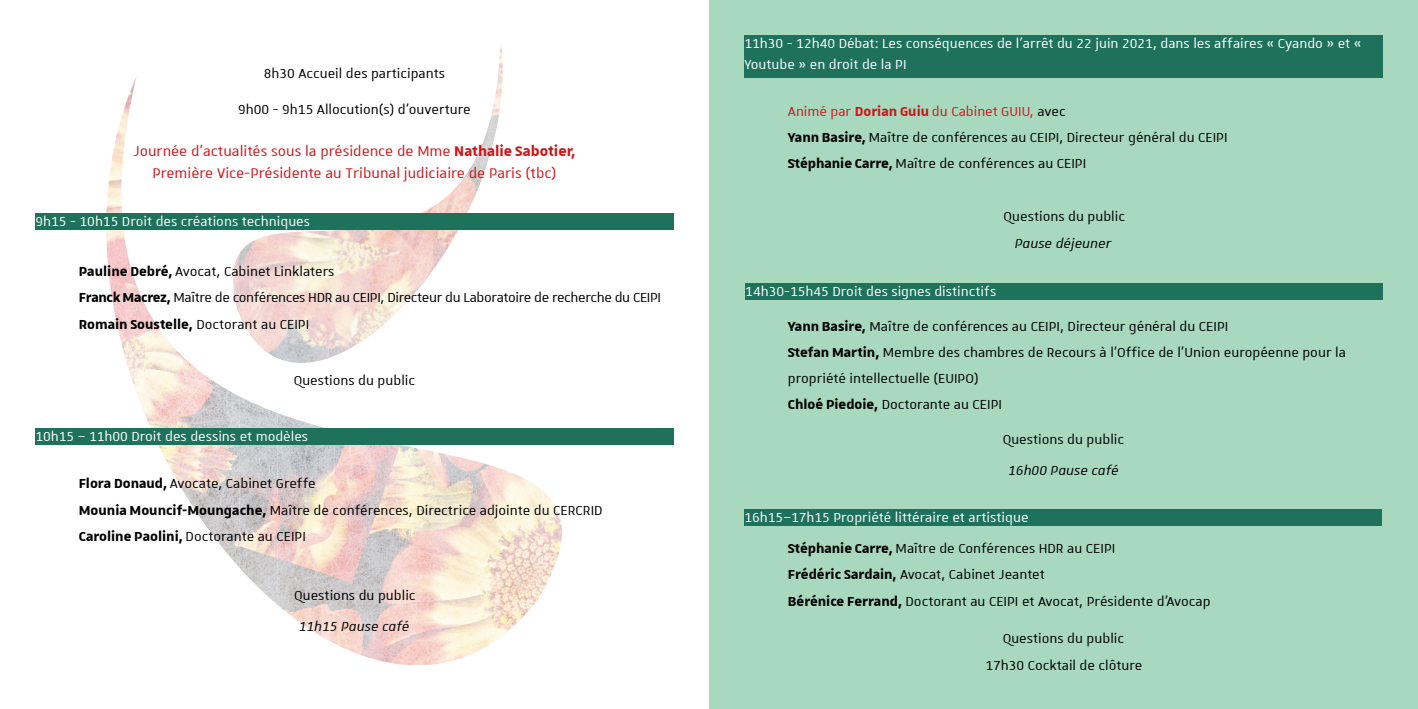
<style>
.page{position:relative;width:1418px;height:709px;background:#fff}
.page>*{position:absolute;margin:0;border:0;box-sizing:border-box;transform-origin:0 0}
.t1{font:18.75px/22.5px "Unistra A";color:#cd1719;text-align:center}
.t2{font:17.5px/26.2px "Unistra A";color:#000}
.t3{font:17.5px/21px "Unistra A";color:#fff}
.t4{font:17.5px/26.2px "Unistra A";letter-spacing:-.02em;color:#000}
.t5{font:italic 17.5px "Unistra A";color:#000}
.s1{font-weight:700}
.s2{color:#cd1719}
.s3{font-weight:700;color:#cd1719}
</style>
<div class="page">
<div style="left:709px;top:0;width:708px;height:709px;background:#a8d9bf"></div>
<img style="left:126px;top:77px;width:11px;height:53px">
<img style="left:107px;top:103px;width:19px;height:256px">
<img style="left:106px;top:207px;width:1px;height:41px">
<img style="left:126px;top:247px;width:19px;height:167px">
<img style="left:145px;top:305px;width:19px;height:151px">
<img style="left:164px;top:336px;width:19px;height:154px">
<img style="left:183px;top:357px;width:19px;height:163px">
<img style="left:202px;top:373px;width:37px;height:182px">
<img style="left:239px;top:396px;width:38px;height:196px">
<img style="left:277px;top:413px;width:57px;height:215px">
<img style="left:334px;top:444px;width:76px;height:221px">
<img style="left:410px;top:447px;width:75px;height:218px">
<img style="left:485px;top:464px;width:57px;height:164px">
<img style="left:542px;top:490px;width:19px;height:102px">
<svg style="left:561px;top:524px;width:1px;height:15px"></svg>
<svg style="left:229px;top:555px;width:11px;height:13px"></svg>
<img style="left:263px;top:591px;width:14px;height:13px">
<img style="left:309px;top:628px;width:25px;height:15px">
<img style="left:485px;top:628px;width:26px;height:19px">
<img style="left:463px;top:45px;width:40px;height:185px">
<img style="left:477px;top:69px;width:26px;height:123px">
<img style="left:442px;top:179px;width:21px;height:78px">
<img style="left:423px;top:200px;width:19px;height:83px">
<img style="left:406px;top:212px;width:17px;height:91px">
<img style="left:371px;top:229px;width:35px;height:106px">
<img style="left:278px;top:229px;width:49px;height:54px">
<img style="left:327px;top:229px;width:44px;height:125px">
<img style="left:239px;top:232px;width:50px;height:117px">
<img style="left:233px;top:264px;width:3px;height:39px">
<img style="left:263px;top:283px;width:77px;height:80px">
<div style="left:35px;top:213px;width:638px;height:16px;background:#1e725c"></div>
<div style="left:35px;top:427px;width:638px;height:17px;background:#1e725c"></div>
<div style="left:745px;top:283px;width:637px;height:16px;background:#1e725c"></div>
<div style="left:744px;top:509px;width:637px;height:17px;background:#1e725c"></div>
<div style="left:744px;top:35px;width:638px;height:43px;background:#1e725c"></div>
<p class="t2" style="left:238px;top:56px;width:234px;line-height:35.5px;text-align:center">8h30 Accueil des participants<br>9h00 - 9h15 Allocution(s) d’ouverture</p>
<p class="t1" style="left:133px;top:139px;width:443px">Journée d’actualités sous la présidence de Mme <span class="s1">Nathalie Sabotier,<br></span>Première Vice-Présidente au Tribunal judiciaire de Paris (tbc)</p>
<p class="t3" style="left:35px;top:210px;width:276px">9h15 - 10h15 Droit des créations techniques</p>
<p class="t4" style="left:79px;top:258px;width:583px"><span class="s1">Pauline Debré,</span> Avocat, Cabinet Linklaters<br><span class="s1">Franck Macrez,</span> Maître de conférences HDR au CEIPI, Directeur du Laboratoire de recherche du CEIPI<br><span class="s1">Romain Soustelle,</span> Doctorant au CEIPI</p>
<p class="t2" style="left:294px;top:367px;width:123px">Questions du public</p>
<p class="t3" style="left:35px;top:425px;width:274px">10h15 – 11h00 Droit des dessins et modèles</p>
<p class="t2" style="left:79px;top:470px;width:525px"><span class="s1">Flora Donaud,</span> Avocate, Cabinet Greffe<br><span class="s1">Mounia Mouncif-Moungache,</span> Maître de conférences, Directrice adjointe du CERCRID<br><span class="s1">Caroline Paolini,</span> Doctorante au CEIPI</p>
<p class="t2" style="left:294px;top:581px;width:123px">Questions du public</p>
<p class="t5" style="left:299px;top:617px;width:112px">11h15 Pause café</p>
<p class="t3" style="left:744px;top:33px;width:618px">11h30 - 12h40 Débat: Les conséquences de l’arrêt du 22 juin 2021, dans les affaires « Cyando » et «<br>Youtube » en droit de la PI</p>
<p class="t2" style="left:787px;top:97px;width:441px"><span class="s2">Animé par</span> <span class="s3">Dorian Guiu</span> <span class="s2">du Cabinet GUIU,</span> avec<br><span class="s1">Yann Basire,</span> Maître de conférences au CEIPI, Directeur général du CEIPI<br><span class="s1">Stéphanie Carre,</span> Maître de conférences au CEIPI</p>
<p class="t2" style="left:1003px;top:202px;width:123px">Questions du public</p>
<p class="t3" style="left:745px;top:280px;width:252px">14h30-15h45 Droit des signes distinctifs</p>
<p class="t5" style="left:1014px;top:234px;width:98px">Pause déjeuner</p>
<p class="t2" style="left:787px;top:312px;width:559px"><span class="s1">Yann Basire,</span> Maître de conférences au CEIPI, Directeur général du CEIPI<br><span class="s1">Stefan Martin,</span> Membre des chambres de Recours à l’Office de l’Union européenne pour la propriété intellectuelle (EUIPO)<br><span class="s1">Chloé Piedoie,</span> Doctorante au CEIPI</p>
<p class="t2" style="left:1002px;top:426px;width:123px">Questions du public</p>
<p class="t5" style="left:1008px;top:461px;width:112px">16h00 Pause café</p>
<p class="t3" style="left:744px;top:506px;width:286px">16h15–17h15 Propriété littéraire et artistique</p>
<p class="t2" style="left:787px;top:534px;width:424px"><span class="s1">Stéphanie Carre,</span> Maître de Conférences HDR au CEIPI<br><span class="s1">Frédéric Sardain,</span> Avocat, Cabinet Jeantet<br><span class="s1">Bérénice Ferrand,</span> Doctorant au CEIPI et Avocat, Présidente d’Avocap</p>
<p class="t2" style="left:1002px;top:625px;width:123px">Questions du public</p>
<p class="t2" style="left:985px;top:651px;width:158px">17h30 Cocktail de clôture</p>
</div>
